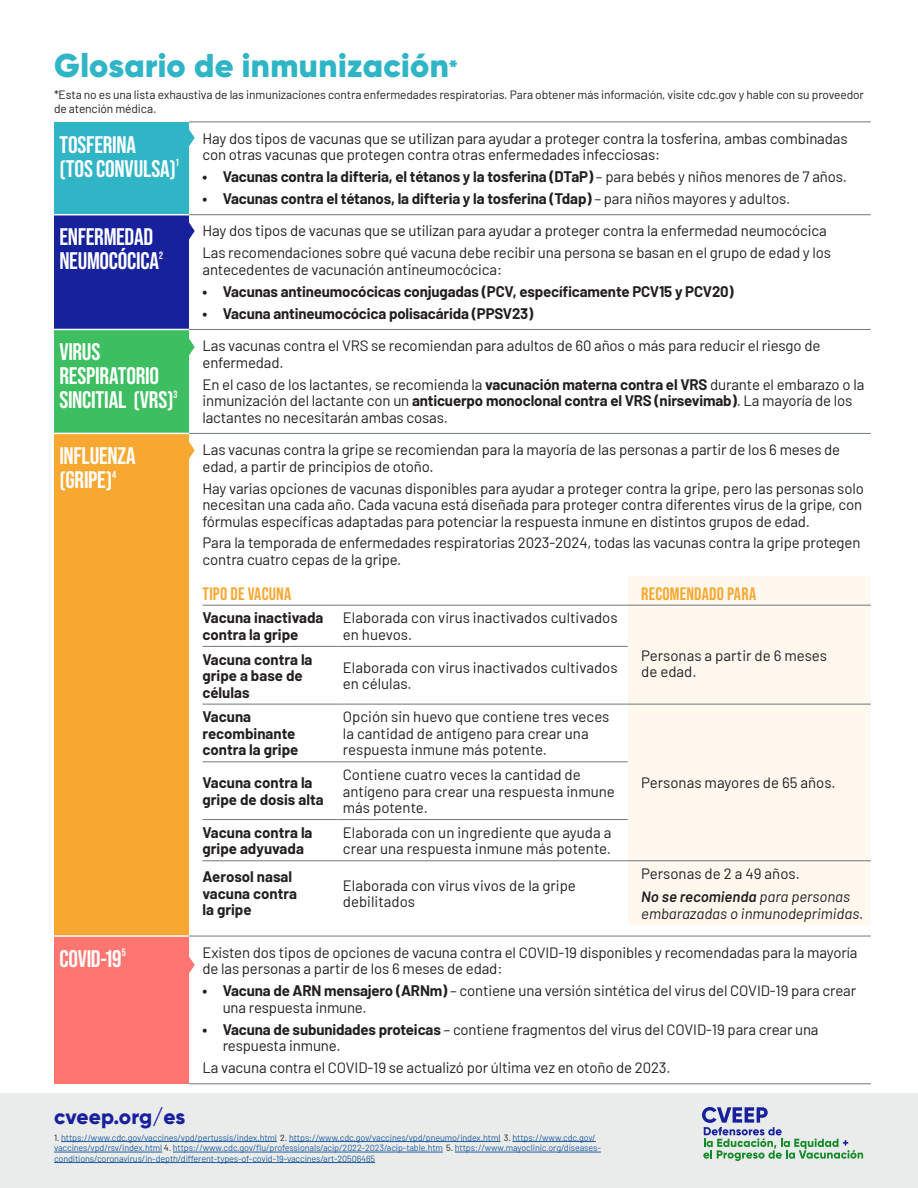
<style>
.page{position:relative;width:918px;height:1188px;background:#fff}
.page>*{position:absolute;margin:0;border:0;box-sizing:border-box;transform-origin:0 0}
.t1{font:900 33px "Gilroy";letter-spacing:.01em;color:#30b5c7}
.t2{font:700 24px/24px "Bebas Neue Pro";letter-spacing:-.01em;color:#fff}
.t3{font:800 21px "Gilroy";letter-spacing:.005em;color:#17219c}
.t4{font:700 18px "Bebas Neue Pro";letter-spacing:.01em;color:#f7a830}
.t5{font:15px/16.5px "Barlow";letter-spacing:-.01em;color:#231f20}
.t6{font:700 15px/16.5px "Barlow";letter-spacing:-.01em;color:#231f20}
.t7{font:italic 15px "Barlow";color:#231f20}
.t8{font:12px/13.5px "Barlow";letter-spacing:-.01em;color:#231f20}
.t9{font:700 10.5px "Bebas Neue Pro";color:#fff}
.t10{font:9px/10.5px "Barlow";letter-spacing:-.01em;color:#215e9e}
.s1{font-size:24px}
.s2{font-weight:400}
.s3{font-weight:700}
.s4{font-weight:600;font-style:italic}
.s5{font-style:italic}
.s6{color:#231f20}
</style>
<div class="page">
<div style="left:0;top:1094px;width:918px;height:94px;background:#eaebeb"></div>
<div style="left:54px;top:122px;width:135px;height:93px;background:#30b5c7"></div>
<div style="left:54px;top:215px;width:135px;height:114px;background:#17219c"></div>
<div style="left:54px;top:329px;width:135px;height:104px;background:#3dbf61"></div>
<div style="left:54px;top:433px;width:135px;height:503px;background:#f7a830"></div>
<div style="left:54px;top:936px;width:135px;height:148px;background:#ff7570"></div>
<hr style="left:54px;top:214px;width:135px;height:1px;background:#fff">
<hr style="left:54px;top:329px;width:135px;height:1px;background:#fff">
<hr style="left:54px;top:433px;width:135px;height:1px;background:#fff">
<hr style="left:54px;top:935px;width:135px;height:2px;background:#fff">
<hr style="left:189px;top:122px;width:682px;height:1px;background:#707878">
<hr style="left:189px;top:214px;width:682px;height:1px;background:#707878">
<hr style="left:189px;top:329px;width:682px;height:1px;background:#707878">
<hr style="left:189px;top:433px;width:682px;height:1px;background:#707878">
<hr style="left:189px;top:936px;width:682px;height:1px;background:#707878">
<hr style="left:189px;top:1083px;width:682px;height:1px;background:#707878">
<div style="left:628px;top:576px;width:243px;height:349px;background:#fef8ee"></div>
<hr style="left:202px;top:605px;width:136px;height:1px;background:#707878">
<hr style="left:202px;top:646px;width:136px;height:1px;background:#707878">
<hr style="left:202px;top:704px;width:136px;height:1px;background:#707878">
<hr style="left:202px;top:762px;width:136px;height:1px;background:#707878">
<hr style="left:202px;top:819px;width:136px;height:1px;background:#707878">
<hr style="left:338px;top:605px;width:290px;height:1px;background:#707878">
<hr style="left:338px;top:646px;width:290px;height:1px;background:#707878">
<hr style="left:338px;top:704px;width:290px;height:1px;background:#707878">
<hr style="left:338px;top:762px;width:290px;height:1px;background:#707878">
<hr style="left:338px;top:819px;width:290px;height:1px;background:#707878">
<hr style="left:628px;top:605px;width:243px;height:1px;background:#707878">
<hr style="left:628px;top:704px;width:243px;height:1px;background:#707878">
<hr style="left:202px;top:861px;width:136px;height:1px;background:#707878">
<hr style="left:338px;top:861px;width:290px;height:1px;background:#707878">
<hr style="left:628px;top:861px;width:243px;height:1px;background:#707878">
<svg style="left:189px;top:129px;width:6px;height:18px"></svg>
<svg style="left:189px;top:338px;width:6px;height:18px"></svg>
<svg style="left:189px;top:222px;width:6px;height:18px"></svg>
<svg style="left:189px;top:442px;width:6px;height:17px"></svg>
<svg style="left:189px;top:956px;width:6px;height:18px"></svg>
<hr style="left:61px;top:1141px;width:216px;height:1px;background:#215e9e">
<hr style="left:289px;top:1141px;width:211px;height:1px;background:#215e9e">
<hr style="left:512px;top:1141px;width:84px;height:1px;background:#215e9e">
<hr style="left:54px;top:1152px;width:108px;height:1px;background:#215e9e">
<hr style="left:173px;top:1152px;width:270px;height:1px;background:#215e9e">
<hr style="left:455px;top:1152px;width:146px;height:1px;background:#215e9e">
<hr style="left:54px;top:1162px;width:321px;height:1px;background:#215e9e">
<svg style="left:702px;top:1107px;width:161px;height:54px"></svg>
<h1 class="t1" style="left:54px;top:45px;width:406px">Glosario de inmunización<span class="s1">*</span></h1>
<p class="t8" style="left:54px;top:87px;width:811px">*Esta no es una lista exhaustiva de las inmunizaciones contra enfermedades respiratorias. Para obtener más información, visite cdc.gov y hable con su proveedor de atención médica.</p>
<h2 class="t2" style="left:59px;top:132px;width:118px">TOSFERINA<br>(TOS CONVULSA)</h2>
<p class="t5" style="left:202px;top:129px;width:647px">Hay dos tipos de vacunas que se utilizan para ayudar a proteger contra la tosferina, ambas combinadas con otras vacunas que protegen contra otras enfermedades infecciosas:</p>
<p class="t6" style="left:202px;top:167px;width:646px">• Vacunas contra la difteria, el tétanos y la tosferina (DTaP) <span class="s2">– para bebés y niños menores de 7 años.</span></p>
<p class="t6" style="left:202px;top:189px;width:589px">• Vacunas contra el tétanos, la difteria y la tosferina (Tdap) <span class="s2">– para niños mayores y adultos.</span></p>
<p class="t9" style="left:176px;top:156px;width:5px">1</p>
<h2 class="t2" style="left:59px;top:225px;width:101px">ENFERMEDAD<br>NEUMOCÓCICA</h2>
<p class="t9" style="left:159px;top:249px;width:5px">2</p>
<h2 class="t2" style="left:59px;top:340px;width:116px">VIRUS<br>RESPIRATORIO<br>SINCITIAL (VRS)</h2>
<p class="t9" style="left:173px;top:388px;width:5px">3</p>
<h2 class="t2" style="left:59px;top:444px;width:78px">INFLUENZA (GRIPE)</h2>
<p class="t9" style="left:112px;top:468px;width:6px">4</p>
<p class="t5" style="left:202px;top:219px;width:630px;line-height:21.9px">Hay dos tipos de vacunas que se utilizan para ayudar a proteger contra la enfermedad neumocócica<br>Las recomendaciones sobre qué vacuna debe recibir una persona se basan en el grupo de edad y los</p>
<p class="t5" style="left:202px;top:260px;width:301px">antecedentes de vacunación antineumocócica:</p>
<p class="t6" style="left:202px;top:282px;width:533px">• Vacunas antineumocócicas conjugadas (PCV, específicamente PCV15 y PCV20)</p>
<p class="t6" style="left:202px;top:304px;width:332px">• Vacuna antineumocócica polisacárida (PPSV23)</p>
<p class="t5" style="left:202px;top:336px;width:619px">Las vacunas contra el VRS se recomiendan para adultos de 60 años o más para reducir el riesgo de enfermedad.</p>
<p class="t5" style="left:202px;top:375px;width:663px">En el caso de los lactantes, se recomienda la <span class="s3">vacunación materna contra el VRS</span> durante el embarazo o la inmunización del lactante con un <span class="s3">anticuerpo monoclonal contra el VRS (nirsevimab)</span>. La mayoría de los lactantes no necesitarán ambas cosas.</p>
<p class="t5" style="left:202px;top:440px;width:639px">Las vacunas contra la gripe se recomiendan para la mayoría de las personas a partir de los 6 meses de edad, a partir de principios de otoño.</p>
<p class="t5" style="left:202px;top:479px;width:663px;text-align:justify">Hay varias opciones de vacunas disponibles para ayudar a proteger contra la gripe, pero las personas solo necesitan una cada año. Cada vacuna está diseñada para proteger contra diferentes virus de la gripe, con fórmulas específicas adaptadas para potenciar la respuesta inmune en distintos grupos de edad.</p>
<p class="t5" style="left:202px;top:534px;width:659px">Para la temporada de enfermedades respiratorias 2023-2024, todas las vacunas contra la gripe protegen contra cuatro cepas de la gripe.</p>
<p class="t4" style="left:202px;top:583px;width:90px">TIPO DE VACUNA</p>
<p class="t4" style="left:641px;top:583px;width:117px">RECOMENDADO PARA</p>
<p class="t6" style="left:202px;top:609px;width:122px">Vacuna inactivada contra la gripe</p>
<p class="t5" style="left:343px;top:609px;width:276px">Elaborada con virus inactivados cultivados en huevos.</p>
<p class="t5" style="left:641px;top:646px;width:187px">Personas a partir de 6 meses de edad.</p>
<p class="t6" style="left:202px;top:650px;width:112px">Vacuna contra la gripe a base de células</p>
<p class="t5" style="left:343px;top:658px;width:276px">Elaborada con virus inactivados cultivados en células.</p>
<p class="t6" style="left:202px;top:708px;width:97px">Vacuna recombinante contra la gripe</p>
<p class="t5" style="left:343px;top:708px;width:268px">Opción sin huevo que contiene tres veces la cantidad de antígeno para crear una respuesta inmune más potente.</p>
<p class="t6" style="left:202px;top:774px;width:112px">Vacuna contra la</p>
<p class="t5" style="left:641px;top:774px;width:196px">Personas mayores de 65 años.</p>
<p class="t6" style="left:202px;top:790px;width:123px">gripe de dosis alta</p>
<p class="t5" style="left:343px;top:765px;width:273px">Contiene cuatro veces la cantidad de antígeno para crear una respuesta inmune más potente.</p>
<p class="t6" style="left:202px;top:823px;width:112px">Vacuna contra la gripe adyuvada</p>
<p class="t5" style="left:343px;top:823px;width:270px">Elaborada con un ingrediente que ayuda a crear una respuesta inmune más potente.</p>
<p class="t6" style="left:202px;top:868px;width:96px">Aerosol nasal vacuna contra la gripe</p>
<p class="t5" style="left:343px;top:876px;width:235px">Elaborada con virus vivos de la gripe debilitados</p>
<p class="t5" style="left:641px;top:861px;width:210px;line-height:23.2px">Personas de 2 a 49 años.<br><span class="s4">No se recomienda</span> <span class="s5">para personas</span></p>
<p class="t7" style="left:641px;top:903px;width:224px">embarazadas o inmunodeprimidas.</p>
<h2 class="t2" style="left:59px;top:946px;width:64px">COVID-19</h2>
<p class="t9" style="left:122px;top:947px;width:6px">5</p>
<p class="t5" style="left:202px;top:943px;width:657px">Existen dos tipos de opciones de vacuna contra el COVID-19 disponibles y recomendadas para la mayoría de las personas a partir de los 6 meses de edad:</p>
<p class="t5" style="left:223px;top:981px;width:635px;text-indent:-20px"><span class="s3">• Vacuna de ARN mensajero (ARNm)</span> – contiene una versión sintética del virus del COVID-19 para crear una respuesta inmune.</p>
<p class="t5" style="left:223px;top:1020px;width:597px;text-indent:-20px"><span class="s3">• Vacuna de subunidades proteicas</span> – contiene fragmentos del virus del COVID-19 para crear una respuesta inmune.</p>
<p class="t5" style="left:202px;top:1058px;width:470px">La vacuna contra el COVID-19 se actualizó por última vez en otoño de 2023.</p>
<h3 class="t3" style="left:54px;top:1103px;width:133px">cveep.org/es</h3>
<p class="t10" style="left:54px;top:1132px;width:548px"><span class="s6">1.</span> https://www.cdc.gov/vaccines/vpd/pertussis/index.html <span class="s6">2.</span> https://www.cdc.gov/vaccines/vpd/pneumo/index.html <span class="s6">3.</span> https://www.cdc.gov/ vaccines/vpd/rsv/index.html <span class="s6">4.</span> https://www.cdc.gov/flu/professionals/acip/2022-2023/acip-table.htm <span class="s6">5.</span> https://www.mayoclinic.org/diseases&shy;conditions/coronavirus/in-depth/different-types-of-covid-19-vaccines/art-20506465</p>
</div>
